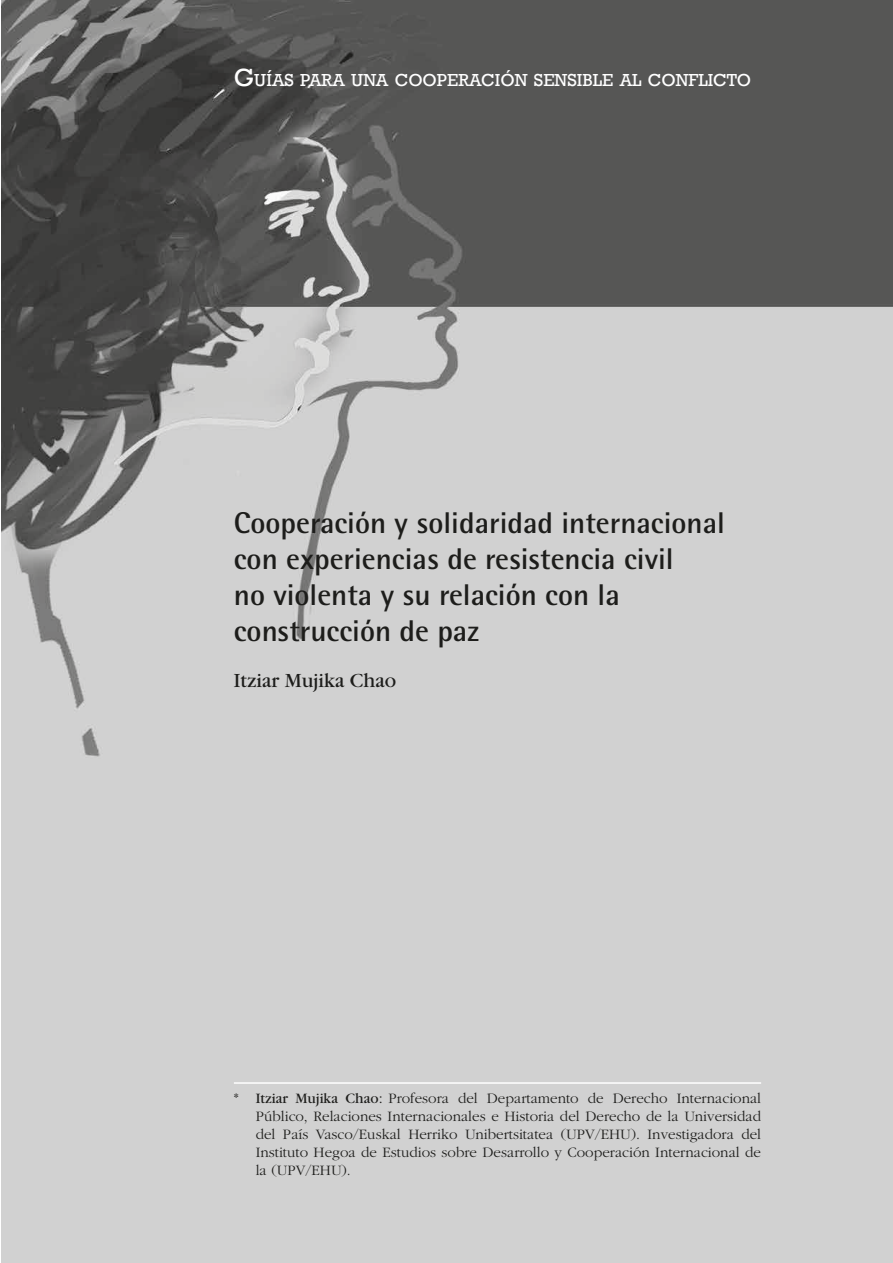
<style>
.page{position:relative;width:893px;height:1263px;background:#fff}
.page>*{position:absolute;margin:0;border:0;box-sizing:border-box;transform-origin:0 0}
.t1{font:700 30px/36px "Rotis Semi Sans";color:#1d1d1b}
.t2{font:21px "Garamond";color:#1d1d1b}
.t3{font:17.85px "Rockwell";color:#fff}
.t4{font:300 15px/18px "Garamond";color:#1d1d1b;text-align:justify}
.s1{font-size:25.5px}
.s2{font-weight:400}
</style>
<div class="page">
<img style="left:1px;top:0;width:892px;height:1263px">
<hr style="left:234px;top:1082px;width:527px;height:2px;background:#fff">
<p class="t3" style="left:234px;top:69px;width:519px"><span class="s1">G</span>UÍAS PARA UNA COOPERACIÓN SENSIBLE AL CONFLICTO</p>
<h1 class="t1" style="left:234px;top:504px;width:493px">Cooperación y solidaridad internacional con experiencias de resistencia civil<br>no violenta y su relación con la construcción de paz</h1>
<h2 class="t2" style="left:234px;top:670px;width:164px">Itziar Mujika Chao</h2>
<p class="t4" style="left:256px;top:1089px;width:507px;text-indent:-22px">* <span class="s2">Itziar Mujika Chao:</span> Profesora del Departamento de Derecho Internacional Público, Relaciones Internacionales e Historia del Derecho de la Universidad del País Vasco/Euskal Herriko Unibertsitatea (UPV/EHU). Investigadora del Instituto Hegoa de Estudios sobre Desarrollo y Cooperación Internacional de la (UPV/EHU).</p>
</div>
